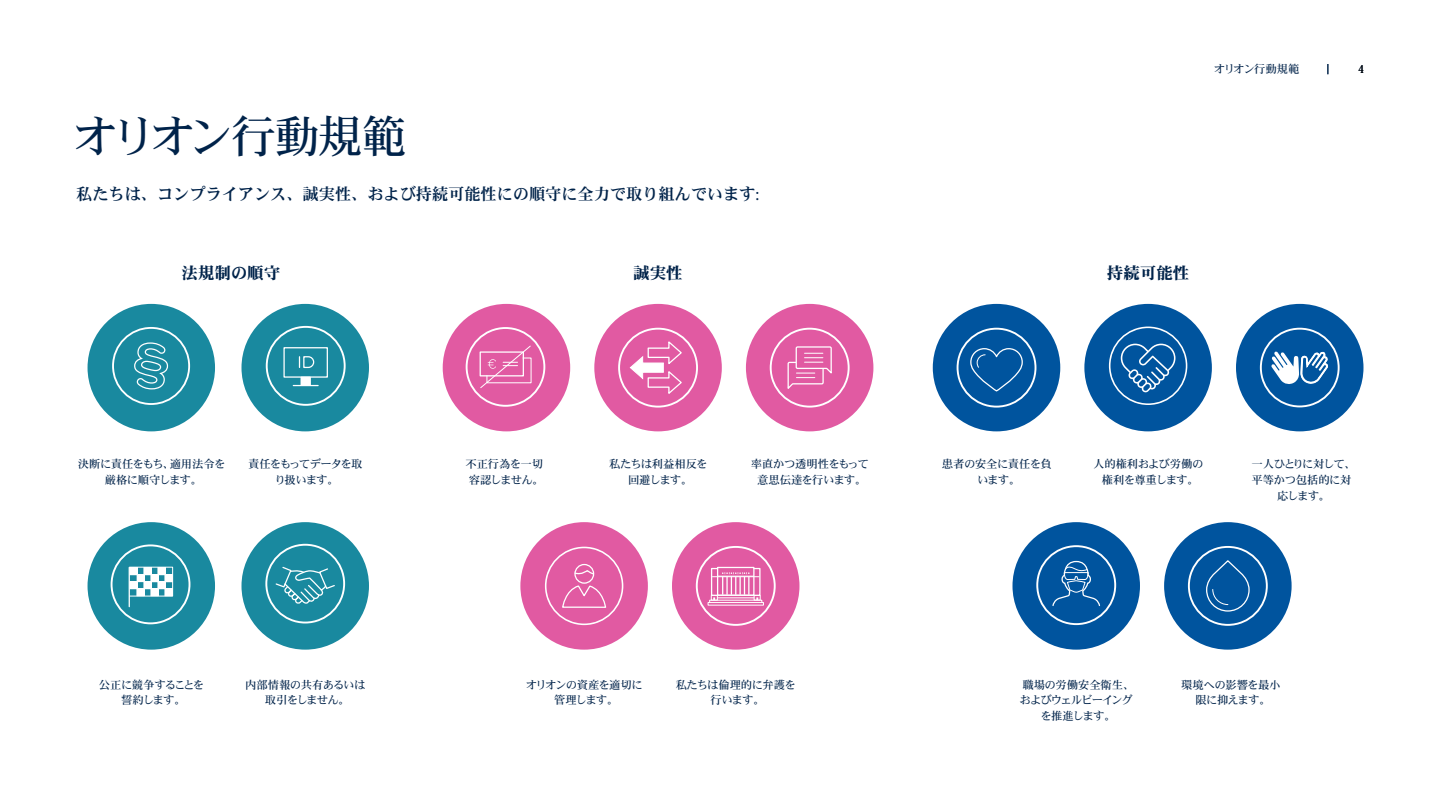
<style>
.page{position:relative;width:1440px;height:810px;background:#fff}
.page>*{position:absolute;margin:0;border:0;box-sizing:border-box;transform-origin:0 0}
.t1{font:45px "Heisei Min Std W5";letter-spacing:-.045em;color:#00234a}
.t2{font:16.5px "Heisei Min Std W7";color:#00234a}
.t3{font:16.5px "Heisei Min Std W9";color:#00234a}
.t4{font:11.25px/15.8px "Heisei Min Std W5";letter-spacing:-.04em;color:#00234a;text-align:center}
.t5{font:11.25px/15.8px "Heisei Min Std W5";letter-spacing:-.06em;color:#00234a;text-align:center}
.t6{font:11.25px/15.8px "Heisei Min Std W5";letter-spacing:-.075em;color:#00234a;text-align:center}
.t7{font:11.25px "Heisei Min Std W5";color:#000}
</style>
<div class="page">
<div style="left:88px;top:304px;width:127px;height:127px;background:#19899f;border-radius:50%"></div>
<div style="left:112px;top:327px;width:78px;height:78px;border:2px solid #fff;border-radius:50%"></div>
<svg style="left:134px;top:342px;width:35px;height:48px"></svg>
<div style="left:242px;top:304px;width:127px;height:127px;background:#19899f;border-radius:50%"></div>
<div style="left:266px;top:326px;width:80px;height:80px;border:2px solid #fff;border-radius:50%"></div>
<div style="left:283px;top:347px;width:45px;height:31px;border:1px solid #fff"></div>
<div style="left:301px;top:377px;width:9px;height:8px;background:#fff"></div>
<div style="left:301px;top:377px;width:10px;height:9px;border:1px solid #fff"></div>
<svg style="left:293px;top:385px;width:25px;height:1px"></svg>
<svg style="left:299px;top:356px;width:16px;height:13px"></svg>
<div style="left:443px;top:304px;width:127px;height:127px;background:#e15aa2;border-radius:50%"></div>
<div style="left:466px;top:327px;width:79px;height:80px;border:2px solid #fff;border-radius:50%"></div>
<svg style="left:480px;top:345px;width:52px;height:43px"></svg>
<div style="left:933px;top:304px;width:127px;height:127px;background:#00549e;border-radius:50%"></div>
<div style="left:957px;top:328px;width:79px;height:80px;border:2px solid #fff;border-radius:50%"></div>
<svg style="left:970px;top:348px;width:53px;height:44px"></svg>
<div style="left:594px;top:304px;width:128px;height:127px;background:#e15aa2;border-radius:50%"></div>
<div style="left:618px;top:328px;width:80px;height:80px;border:2px solid #fff;border-radius:50%"></div>
<svg style="left:629px;top:339px;width:53px;height:57px"></svg>
<div style="left:1084px;top:304px;width:128px;height:127px;background:#00549e;border-radius:50%"></div>
<svg style="left:1109px;top:327px;width:78px;height:78px"></svg>
<div style="left:746px;top:304px;width:127px;height:127px;background:#e15aa2;border-radius:50%"></div>
<div style="left:770px;top:328px;width:80px;height:80px;border:2px solid #fff;border-radius:50%"></div>
<svg style="left:787px;top:346px;width:45px;height:43px"></svg>
<div style="left:1236px;top:304px;width:128px;height:127px;background:#00549e;border-radius:50%"></div>
<div style="left:1260px;top:328px;width:80px;height:79px;border:2px solid #fff;border-radius:50%"></div>
<svg style="left:1271px;top:351px;width:58px;height:56px"></svg>
<div style="left:88px;top:522px;width:127px;height:128px;background:#19899f;border-radius:50%"></div>
<div style="left:111px;top:544px;width:79px;height:80px;border:2px solid #fff;border-radius:50%"></div>
<div style="left:129px;top:567px;width:44px;height:29px;border:1px solid #fff"></div>
<div style="left:130px;top:582px;width:7px;height:7px;background:#fff"></div>
<div style="left:130px;top:581px;width:7px;height:8px;border:1px solid #fff"></div>
<div style="left:130px;top:568px;width:7px;height:7px;background:#fff"></div>
<div style="left:130px;top:567px;width:7px;height:8px;border:1px solid #fff"></div>
<div style="left:137px;top:589px;width:7px;height:7px;background:#fff"></div>
<div style="left:137px;top:588px;width:7px;height:8px;border:1px solid #fff"></div>
<div style="left:137px;top:575px;width:7px;height:7px;background:#fff"></div>
<div style="left:137px;top:574px;width:7px;height:8px;border:1px solid #fff"></div>
<div style="left:144px;top:582px;width:7px;height:7px;background:#fff"></div>
<div style="left:144px;top:581px;width:7px;height:8px;border:1px solid #fff"></div>
<div style="left:144px;top:568px;width:7px;height:7px;background:#fff"></div>
<div style="left:144px;top:567px;width:7px;height:8px;border:1px solid #fff"></div>
<div style="left:151px;top:589px;width:7px;height:7px;background:#fff"></div>
<div style="left:151px;top:588px;width:7px;height:8px;border:1px solid #fff"></div>
<div style="left:151px;top:575px;width:7px;height:7px;background:#fff"></div>
<div style="left:151px;top:574px;width:7px;height:8px;border:1px solid #fff"></div>
<div style="left:158px;top:582px;width:7px;height:7px;background:#fff"></div>
<div style="left:158px;top:581px;width:7px;height:8px;border:1px solid #fff"></div>
<div style="left:158px;top:568px;width:7px;height:7px;background:#fff"></div>
<div style="left:158px;top:567px;width:7px;height:8px;border:1px solid #fff"></div>
<div style="left:165px;top:589px;width:7px;height:7px;background:#fff"></div>
<div style="left:165px;top:588px;width:7px;height:8px;border:1px solid #fff"></div>
<div style="left:165px;top:575px;width:7px;height:7px;background:#fff"></div>
<div style="left:165px;top:574px;width:7px;height:8px;border:1px solid #fff"></div>
<hr style="left:129px;top:567px;width:1px;height:40px;background:#fff">
<div style="left:242px;top:522px;width:127px;height:128px;background:#19899f;border-radius:50%"></div>
<div style="left:265px;top:544px;width:80px;height:80px;border:2px solid #fff;border-radius:50%"></div>
<svg style="left:275px;top:566px;width:60px;height:38px"></svg>
<div style="left:520px;top:522px;width:128px;height:128px;background:#e15aa2;border-radius:50%"></div>
<svg style="left:545px;top:547px;width:78px;height:78px"></svg>
<div style="left:1012px;top:522px;width:128px;height:128px;background:#00549e;border-radius:50%"></div>
<div style="left:1036px;top:545px;width:80px;height:80px;border:2px solid #fff;border-radius:50%"></div>
<svg style="left:1052px;top:560px;width:49px;height:47px"></svg>
<div style="left:672px;top:522px;width:128px;height:128px;background:#e15aa2;border-radius:50%"></div>
<div style="left:696px;top:546px;width:80px;height:80px;border:2px solid #fff;border-radius:50%"></div>
<div style="left:709px;top:600px;width:53px;height:3px;border:1px solid #fff"></div>
<div style="left:708px;top:602px;width:56px;height:3px;border:1px solid #fff"></div>
<div style="left:754px;top:595px;width:7px;height:6px;border:1px solid #fff"></div>
<div style="left:711px;top:595px;width:7px;height:6px;border:1px solid #fff"></div>
<svg style="left:710px;top:567px;width:51px;height:33px"></svg>
<div style="left:1164px;top:522px;width:128px;height:128px;background:#00549e;border-radius:50%"></div>
<div style="left:1188px;top:546px;width:80px;height:80px;border:2px solid #fff;border-radius:50%"></div>
<svg style="left:1206px;top:560px;width:44px;height:52px"></svg>
<h1 class="t1" style="left:73px;top:108px;width:335px">オリオン行動規範</h1>
<h2 class="t2" style="left:76px;top:184px;width:685px">私たちは、コンプライアンス、誠実性、および持続可能性にの順守に全力で取り組んでいます:</h2>
<h2 class="t3" style="left:182px;top:262px;width:100px">法規制の順守</h2>
<h2 class="t3" style="left:633px;top:262px;width:51px">誠実性</h2>
<h2 class="t3" style="left:1107px;top:262px;width:84px">持続可能性</h2>
<p class="t4" style="left:1214px;top:61px;width:87px">オリオン行動規範</p>
<p class="t7" style="left:1358px;top:62px;width:8px">4</p>
<p class="t6" style="left:248px;top:456px;width:116px">責任をもってデータを取り扱います。</p>
<p class="t4" style="left:609px;top:456px;width:100px">私たちは利益相反を回避します。</p>
<p class="t4" style="left:1093px;top:456px;width:112px">人的権利および労働の権利を尊重します。</p>
<p class="t4" style="left:78px;top:456px;width:149px">決断に責任をもち、適用法令を厳格に順守します。</p>
<p class="t4" style="left:465px;top:456px;width:80px">不正行為を一切容認しません。</p>
<p class="t4" style="left:942px;top:456px;width:111px">患者の安全に責任を負います。</p>
<p class="t4" style="left:751px;top:456px;width:119px">率直かつ透明性をもって意思伝達を行います。</p>
<p class="t4" style="left:1251px;top:456px;width:106px">一人ひとりに対して、平等かつ包括的に対応します。</p>
<p class="t5" style="left:99px;top:676px;width:107px">公正に競争することを誓約します。</p>
<p class="t5" style="left:526px;top:676px;width:118px">オリオンの資産を適切に管理します。</p>
<p class="t5" style="left:1020px;top:676px;width:116px">職場の労働安全衛生、およびウェルビーイングを推進します。</p>
<p class="t4" style="left:245px;top:676px;width:122px">内部情報の共有あるいは取引をしません。</p>
<p class="t4" style="left:676px;top:676px;width:122px">私たちは倫理的に弁護を行います。</p>
<p class="t4" style="left:1181px;top:676px;width:101px">環境への影響を最小限に抑えます。</p>
</div>
